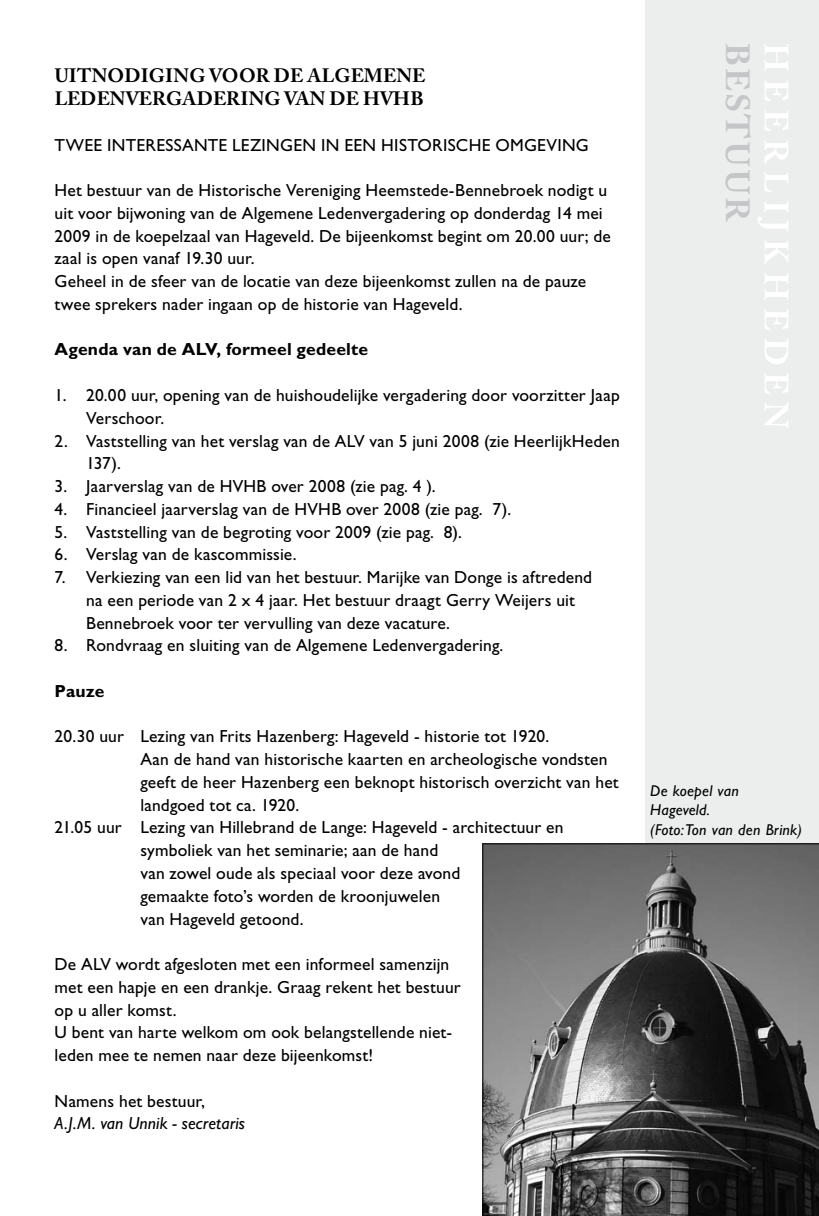
<style>
.page{position:relative;width:819px;height:1216px;background:#fff}
.page>*{position:absolute;margin:0;border:0;box-sizing:border-box;transform-origin:0 0}
.t1{font:700 33.25px "Adobe Caslon Pro";letter-spacing:.075em;color:#c5c6c8}
.t2{font:700 19.25px/22.8px "Adobe Caslon Pro";letter-spacing:.01em;color:#000}
.t3{font:17.5px/22.8px "Gill Sans Std";letter-spacing:.01em;color:#000}
.t4{font:700 17.5px "Gill Sans Std";letter-spacing:.01em;color:#000}
.t5{font:italic 17.5px "Gill Sans Std";letter-spacing:.01em;color:#000}
.t6{font:italic 15.75px/19.2px "Gill Sans Std";letter-spacing:.015em;color:#000}
</style>
<div class="page">
<div style="left:645px;top:0;width:174px;height:1156px;background:#eceded"></div>
<svg style="left:482px;top:843px;width:337px;height:372px;background:#5e5e5e"></svg>
<p class="t2" style="left:55px;top:64px;width:372px">UITNODIGING VOOR DE ALGEMENE<br>LEDENVERGADERING VAN DE HVHB</p>
<p class="t3" style="left:55px;top:133px;width:536px">TWEE INTERESSANTE LEZINGEN IN EEN HISTORISCHE OMGEVING</p>
<p class="t3" style="left:55px;top:179px;width:558px">Het bestuur van de Historische Vereniging Heemstede-Bennebroek nodigt u uit voor bijwoning van de Algemene Ledenvergadering op donderdag 14 mei 2009 in de koepelzaal van Hageveld. De bijeenkomst begint om 20.00 uur; de zaal is open vanaf 19.30 uur.<br>Geheel in de sfeer van de locatie van deze bijeenkomst zullen na de pauze twee sprekers nader ingaan op de historie van Hageveld.</p>
<p class="t4" style="left:55px;top:339px;width:315px">Agenda van de ALV, formeel gedeelte</p>
<p class="t3" style="left:86px;top:384px;width:535px;text-indent:-31px">1. 20.00 uur, opening van de huishoudelijke vergadering door voorzitter Jaap<br>Verschoor.</p>
<p class="t3" style="left:86px;top:429px;width:535px;text-indent:-31px">2. Vaststelling van het verslag van de ALV van 5 juni 2008 (zie HeerlijkHeden<br>137).</p>
<p class="t3" style="left:55px;top:475px;width:382px">3. Jaarverslag van de HVHB over 2008 (zie pag. 4 ).</p>
<p class="t3" style="left:55px;top:497px;width:458px">4. Financieel jaarverslag van de HVHB over 2008 (zie pag. 7).</p>
<p class="t3" style="left:55px;top:520px;width:408px">5. Vaststelling van de begroting voor 2009 (zie pag. 8).</p>
<p class="t3" style="left:55px;top:543px;width:243px">6. Verslag van de kascommissie.</p>
<p class="t3" style="left:86px;top:566px;width:507px;text-indent:-31px">7. Verkiezing van een lid van het bestuur. Marijke van Donge is aftredend na een periode van 2 x 4 jaar. Het bestuur draagt Gerry Weijers uit<br>Bennebroek voor ter vervulling van deze vacature.</p>
<p class="t3" style="left:55px;top:634px;width:450px">8. Rondvraag en sluiting van de Algemene Ledenvergadering.</p>
<p class="t4" style="left:55px;top:680px;width:51px">Pauze</p>
<p class="t3" style="left:55px;top:725px;width:496px">20.30 uur Lezing van Frits Hazenberg: Hageveld - historie tot 1920.</p>
<p class="t3" style="left:140px;top:748px;width:469px">Aan de hand van historische kaarten en archeologische vondsten</p>
<p class="t3" style="left:140px;top:770px;width:480px">geeft de heer Hazenberg een beknopt historisch overzicht van het</p>
<p class="t3" style="left:140px;top:793px;width:160px">landgoed tot ca. 1920.</p>
<p class="t3" style="left:55px;top:816px;width:510px">21.05 uur Lezing van Hillebrand de Lange: Hageveld - architectuur en</p>
<p class="t3" style="left:140px;top:839px;width:299px">symboliek van het seminarie; aan de hand</p>
<p class="t3" style="left:140px;top:861px;width:321px">van zowel oude als speciaal voor deze avond</p>
<p class="t3" style="left:140px;top:884px;width:301px">gemaakte foto’s worden de kroonjuwelen</p>
<p class="t3" style="left:140px;top:907px;width:165px">van Hageveld getoond.</p>
<p class="t3" style="left:55px;top:952px;width:408px">De ALV wordt afgesloten met een informeel samenzijn met een hapje en een drankje. Graag rekent het bestuur op u aller komst.<br>U bent van harte welkom om ook belangstellende niet&shy;leden mee te nemen naar deze bijeenkomst!</p>
<p class="t3" style="left:55px;top:1089px;width:152px">Namens het bestuur,</p>
<p class="t5" style="left:55px;top:1113px;width:192px">A.J.M. van Unnik - secretaris</p>
<h1 class="t1" style="left:757px;top:43px;width:180px;rotate:90deg">BESTUUR</h1>
<p class="t6" style="left:650px;top:781px;width:153px">De koepel van<br>Hageveld.<br>(Foto: Ton van den Brink)</p>
</div>
